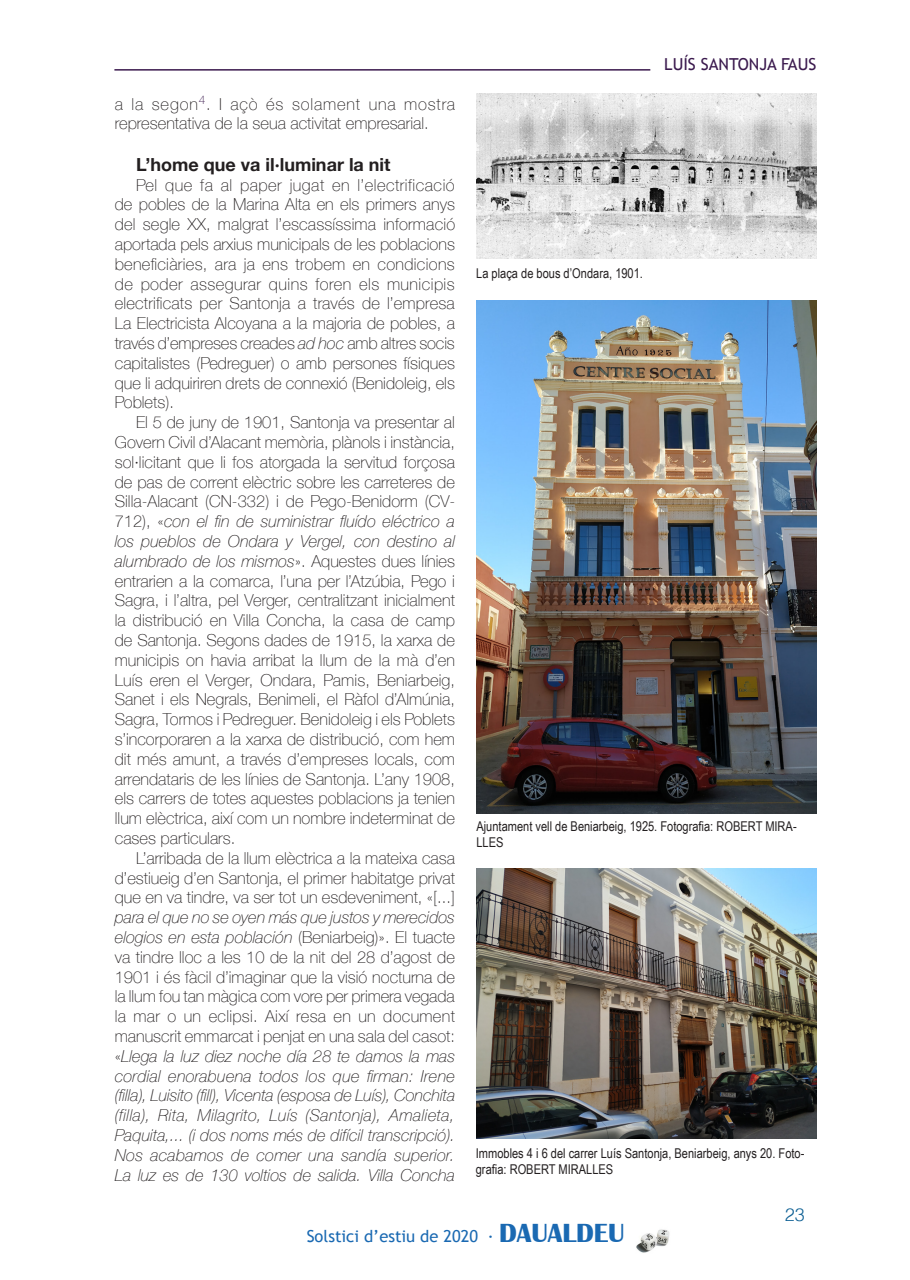
<style>
.page{position:relative;width:910px;height:1280px;background:#fff}
.page>*{position:absolute;margin:0;border:0;box-sizing:border-box;transform-origin:0 0}
.t1{font:700 18px "Helvetica Neue";color:#231f20}
.t2{font:300 18px "Helvetica";color:#0e6094}
.t3{font:100 16.5px/19.8px "Helvetica Neue";color:#231f20;text-align:justify}
.t4{font:italic 100 16.5px/19.8px "Helvetica Neue";color:#231f20;text-align:justify}
.t5{font:16.5px "Trebuchet MS";color:#1a69b2}
.t6{font:16.5px "Trebuchet MS";color:#3b1a4e}
.t7{font:13.5px/16.2px "Arial Narrow";color:#231f20}
.s1{font-style:italic}
.s2{font-style:normal}
.s3{font-family:"Britannic";font-weight:700;font-size:27px}
</style>
<div class="page">
<img style="left:636px;top:1229px;width:34px;height:24px">
<img style="left:476px;top:94px;width:340px;height:165px">
<img style="left:476px;top:301px;width:340px;height:512px">
<img style="left:476px;top:868px;width:340px;height:270px">
<hr style="left:114px;top:69px;width:536px;height:2px;background:#3b1a4e">
<p class="t3" style="left:115px;top:93px;width:342px">a la segon<sup>4</sup>. I açò és solament una mostra representativa de la seua activitat empresarial.</p>
<p class="t1" style="left:136px;top:150px;width:256px">L’home que va il·luminar la nit</p>
<p class="t3" style="left:115px;top:174px;width:342px;text-indent:21px">Pel que fa al paper jugat en l’electrificació de pobles de la Marina Alta en els primers anys del segle XX, malgrat l’escassíssima informació aportada pels arxius municipals de les poblacions beneficiàries, ara ja ens trobem en condicions de poder assegurar quins foren els municipis electrificats per Santonja a través de l’empresa La Electricista Alcoyana a la majoria de pobles, a través d’empreses creades <span class="s1">ad hoc</span> amb altres socis capitalistes (Pedreguer) o amb persones físiques que li adquiriren drets de connexió (Benidoleig, els Poblets).</p>
<p class="t3" style="left:115px;top:412px;width:342px;text-indent:21px">El 5 de juny de 1901, Santonja va presentar al Govern Civil d’Alacant memòria, plànols i instància, sol·licitant que li fos atorgada la servitud forçosa de pas de corrent elèctric sobre les carreteres de Silla-Alacant (CN-332) i de Pego-Benidorm (CV-712), «<span class="s1">con el fin de suministrar fluído eléctrico a los pueblos de Ondara y Vergel, con destino al alumbrado de los mismos</span>». Aquestes dues línies entrarien a la comarca, l’una per l’Atzúbia, Pego i Sagra, i l’altra, pel Verger, centralitzant inicialment la distribució en Villa Concha, la casa de camp de Santonja. Segons dades de 1915, la xarxa de municipis on havia arribat la llum de la mà d’en Luís eren el Verger, Ondara, Pamis, Beniarbeig, Sanet i els Negrals, Benimeli, el Ràfol d’Almúnia, Sagra, Tormos i Pedreguer. Benidoleig i els Poblets s’incorporaren a la xarxa de distribució, com hem dit més amunt, a través d’empreses locals, com arrendataris de les línies de Santonja. L’any 1908, els carrers de totes aquestes poblacions ja tenien llum elèctrica, així com un nombre indeterminat de cases particulars.</p>
<p class="t3" style="left:115px;top:847px;width:342px;text-indent:21px">L’arribada de la llum elèctrica a la mateixa casa d’estiueig d’en Santonja, el primer habitatge privat que en va tindre, va ser tot un esdeveniment, «[...]</p>
<p class="t4" style="left:115px;top:907px;width:342px">para el que no se oyen más que justos y merecidos elogios en esta población <span class="s2">(Beniarbeig)». El tuacte va tindre lloc a les 10 de la nit del 28 d’agost de 1901 i és fàcil d’imaginar que la visió nocturna de la llum fou tan màgica com vore per primera vegada la mar o un eclipsi. Així resa en un document manuscrit emmarcat i penjat en una sala del casot: «</span>Llega la luz diez noche día 28 te damos la mas cordial enorabuena todos los que firman: Irene (filla), Luisito (fill), Vicenta (esposa de Luís), Conchita (filla), Rita, Milagrito, Luís (Santonja), Amalieta, Paquita,... (i dos noms més de difícil transcripció).<br>Nos acabamos de comer una sandía superior.<br>La luz es de 130 voltios de salida. Villa Concha</p>
<p class="t6" style="left:664px;top:55px;width:154px">LUÍS SANTONJA FAUS</p>
<p class="t7" style="left:476px;top:264px;width:168px">La plaça de bous d’Ondara, 1901.</p>
<p class="t7" style="left:476px;top:818px;width:322px">Ajuntament vell de Beniarbeig, 1925. Fotografia: ROBERT MIRA-<br>LLES</p>
<p class="t7" style="left:476px;top:1144px;width:330px">Immobles 4 i 6 del carrer Luís Santonja, Beniarbeig, anys 20. Foto&shy;grafia: ROBERT MIRALLES</p>
<p class="t2" style="left:785px;top:1199px;width:22px">23</p>
<p class="t5" style="left:307px;top:1226px;width:319px">Solstici d’estiu de 2020 · <span class="s3">DAUALDEU</span></p>
</div>
